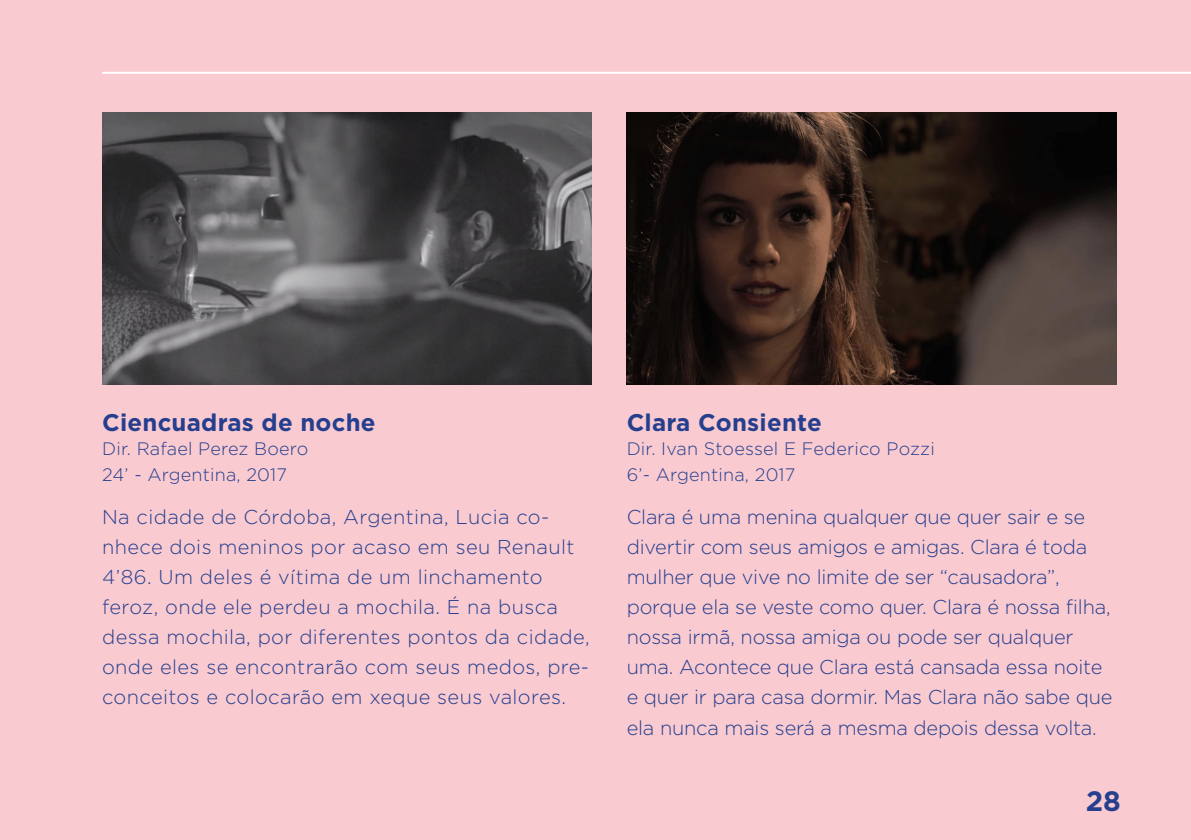
<style>
.page{position:relative;width:1191px;height:840px;background:#fff}
.page>*{position:absolute;margin:0;border:0;box-sizing:border-box;transform-origin:0 0}
.t1{font:700 28px "Gotham";color:#253f8e}
.t2{font:700 24px "Gotham";letter-spacing:.01em;color:#253f8e}
.t3{font:300 20px/30px "Gotham";letter-spacing:-.01em;color:#253f8e}
.t4{font:300 20px/30px "Gotham";letter-spacing:.02em;color:#253f8e}
.t5{font:300 18px/26px "Gotham";letter-spacing:.01em;color:#253f8e}
</style>
<div class="page">
<div style="left:0;top:0;width:1191px;height:839px;background:#f9cad0"></div>
<img style="left:102px;top:112px;width:489px;height:272px">
<hr style="left:102px;top:72px;width:1089px;height:2px;background:#fff">
<img style="left:626px;top:112px;width:490px;height:272px">
<p class="t2" style="left:102px;top:406px;width:275px">Ciencuadras de noche</p>
<p class="t5" style="left:102px;top:435px;width:208px">Dir. Rafael Perez Boero<br>24’ - Argentina, 2017</p>
<p class="t4" style="left:102px;top:501px;width:489px">Na cidade de Córdoba, Argentina, Lucia co&shy;nhece dois meninos por acaso em seu Renault 4’86. Um deles é vítima de um linchamento feroz, onde ele perdeu a mochila. É na busca dessa mochila, por diferentes pontos da cidade, onde eles se encontrarão com seus medos, pre&shy;conceitos e colocarão em xeque seus valores.</p>
<p class="t2" style="left:626px;top:406px;width:196px">Clara Consiente</p>
<p class="t5" style="left:626px;top:435px;width:310px">Dir. Ivan Stoessel E Federico Pozzi<br>6’- Argentina, 2017</p>
<p class="t3" style="left:626px;top:501px;width:487px">Clara é uma menina qualquer que quer sair e se divertir com seus amigos e amigas. Clara é toda mulher que vive no limite de ser “causadora”, porque ela se veste como quer. Clara é nossa filha, nossa irmã, nossa amiga ou pode ser qualquer uma. Acontece que Clara está cansada essa noite e quer ir para casa dormir. Mas Clara não sabe que ela nunca mais será a mesma depois dessa volta.</p>
<h1 class="t1" style="left:1085px;top:782px;width:37px">28</h1>
</div>
